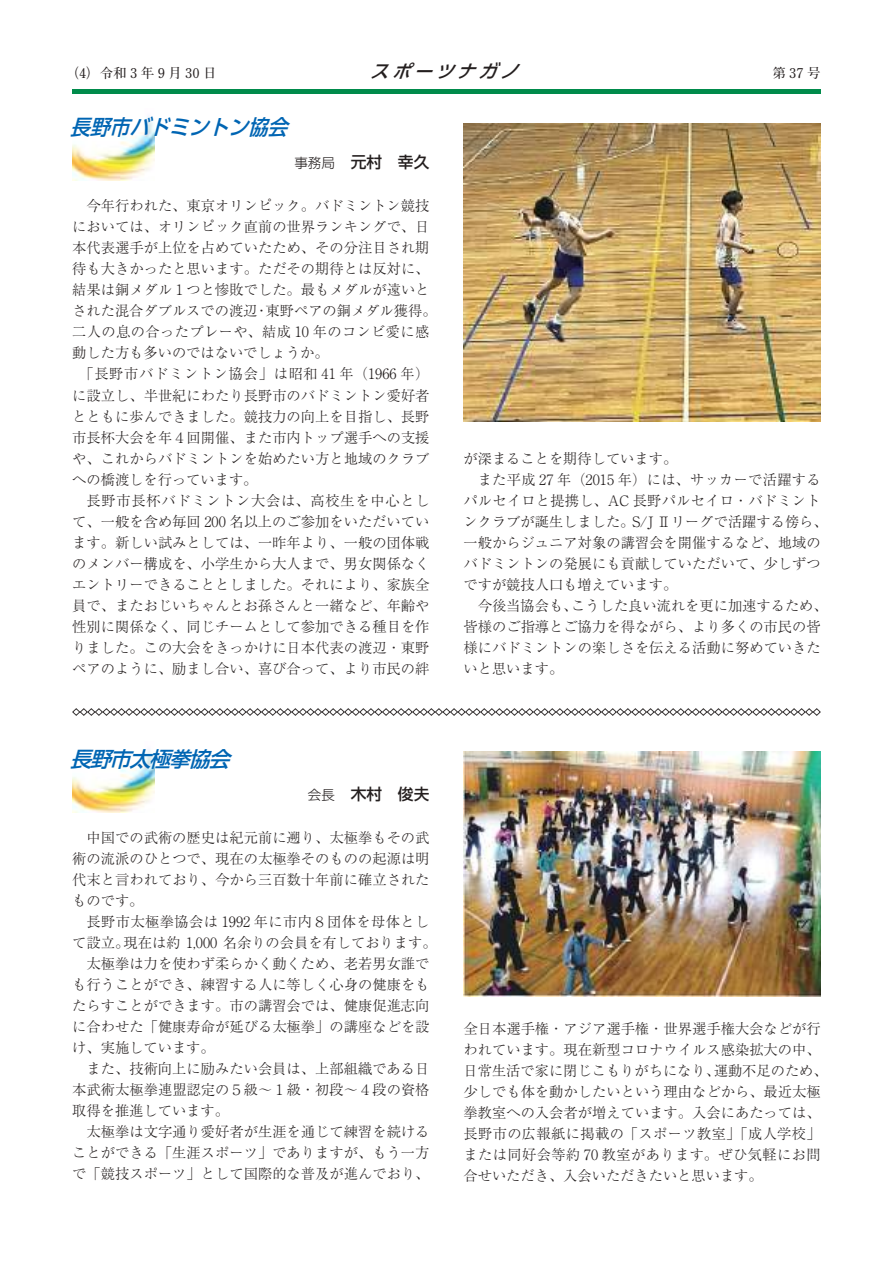
<style>
.page{position:relative;width:893px;height:1263px;background:#fff}
.page>*{position:absolute;margin:0;border:0;box-sizing:border-box;transform-origin:0 0}
.t1{font:italic 500 21px "UD Shin Go Pro";color:#0065b3;scale:.94 1}
.t2{font:italic 500 21px "UD Shin Go Pro";color:#0065b3}
.t3{font:italic 500 18px "UD Shin Go Pro";color:#241f1f}
.t4{font:500 15.75px "UD Shin Go Pro";color:#241f1f}
.t5{font:300 14.25px/21px "Ryumin Pro";letter-spacing:.005em;color:#241f1f;text-align:justify}
.t6{font:300 14.25px "Ryumin Pro";letter-spacing:.05em;color:#241f1f}
.t7{font:300 14.25px "Ryumin Pro";letter-spacing:.025em;color:#241f1f}
.t8{font:300 14.25px "Ryumin Pro";letter-spacing:.03em;color:#241f1f}
.t9{font:700 13.5px "Futo Min A101 Pro";letter-spacing:.25em;color:#241f1f}
.s1{font-weight:300;font-size:13.5px}
</style>
<div class="page">
<div style="left:72px;top:89px;width:749px;height:5px;background:#008b4b"></div>
<svg style="left:72px;top:708px;width:749px;height:8px"></svg>
<img style="left:463px;top:123px;width:358px;height:298px">
<img style="left:463px;top:751px;width:358px;height:246px">
<img style="left:72px;top:117px;width:83px;height:64px">
<img style="left:72px;top:750px;width:83px;height:62px">
<p class="t9" style="left:66px;top:63px;width:152px">（4）令和3年9月30日</p>
<p class="t3" style="left:370px;top:57px;width:159px">スポーツナガノ</p>
<p class="t9" style="left:772px;top:63px;width:50px">第37号</p>
<h1 class="t1" style="left:70px;top:110px;width:242px">長野市バドミントン協会</h1>
<p class="t4" style="left:294px;top:149px;width:136px"><span class="s1">事務局</span>　元村　幸久</p>
<p class="t5" style="left:87px;top:194px;width:344px">今年行われた、東京オリンピック。バドミントン競技</p>
<p class="t5" style="left:72px;top:215px;width:359px">においては、オリンピック直前の世界ランキングで、日</p>
<p class="t5" style="left:72px;top:236px;width:359px">本代表選手が上位を占めていたため、その分注目され期</p>
<p class="t5" style="left:72px;top:257px;width:359px">待も大きかったと思います。ただその期待とは反対に、</p>
<p class="t5" style="left:72px;top:278px;width:359px">結果は銅メダル１つと惨敗でした。最もメダルが遠いと</p>
<p class="t5" style="left:72px;top:299px;width:366px">された混合ダブルスでの渡辺・東野ペアの銅メダル獲得。</p>
<p class="t7" style="left:72px;top:321px;width:359px">二人の息の合ったプレーや、結成 10 年のコンビ愛に感</p>
<p class="t5" style="left:72px;top:341px;width:258px">動した方も多いのではないでしょうか。</p>
<p class="t6" style="left:79px;top:363px;width:352px">「長野市バドミントン協会」は昭和 41 年（1966 年）</p>
<p class="t5" style="left:72px;top:383px;width:359px">に設立し、半世紀にわたり長野市のバドミントン愛好者</p>
<p class="t5" style="left:72px;top:404px;width:359px">とともに歩んできました。競技力の向上を目指し、長野</p>
<p class="t5" style="left:72px;top:425px;width:359px">市長杯大会を年４回開催、また市内トップ選手への支援</p>
<p class="t5" style="left:72px;top:446px;width:359px">や、これからバドミントンを始めたい方と地域のクラブ</p>
<p class="t5" style="left:72px;top:467px;width:187px">への橋渡しを行っています。</p>
<p class="t6" style="left:87px;top:489px;width:345px">長野市長杯バドミントン大会は、高校生を中心とし</p>
<p class="t5" style="left:72px;top:510px;width:359px">て、一般を含め毎回 200 名以上のご参加をいただいてい</p>
<p class="t5" style="left:72px;top:531px;width:359px">ます。新しい試みとしては、一昨年より、一般の団体戦</p>
<p class="t5" style="left:72px;top:552px;width:359px">のメンバー構成を、小学生から大人まで、男女関係なく</p>
<p class="t5" style="left:72px;top:573px;width:359px">エントリーできることとしました。それにより、家族全</p>
<p class="t5" style="left:72px;top:594px;width:359px">員で、またおじいちゃんとお孫さんと一緒など、年齢や</p>
<p class="t5" style="left:72px;top:615px;width:359px">性別に関係なく、同じチームとして参加できる種目を作</p>
<p class="t5" style="left:72px;top:636px;width:359px">りました。この大会をきっかけに日本代表の渡辺・東野</p>
<p class="t5" style="left:72px;top:657px;width:359px">ペアのように、励まし合い、喜び合って、より市民の絆</p>
<h1 class="t2" style="left:70px;top:742px;width:169px">長野市太極拳協会</h1>
<p class="t4" style="left:308px;top:781px;width:123px"><span class="s1">会長</span>　木村　俊夫</p>
<p class="t5" style="left:72px;top:826px;width:359px;text-indent:14px">中国での武術の歴史は紀元前に遡り、太極拳もその武術の流派のひとつで、現在の太極拳そのものの起源は明代末と言われており、今から三百数十年前に確立されたものです。</p>
<p class="t8" style="left:87px;top:911px;width:344px">長野市太極拳協会は 1992 年に市内８団体を母体とし</p>
<p class="t5" style="left:72px;top:931px;width:366px">て設立。現在は約 1,000 名余りの会員を有しております。</p>
<p class="t5" style="left:87px;top:952px;width:344px">太極拳は力を使わず柔らかく動くため、老若男女誰で</p>
<p class="t5" style="left:72px;top:973px;width:359px">も行うことができ、練習する人に等しく心身の健康をも</p>
<p class="t5" style="left:72px;top:994px;width:359px">たらすことができます。市の講習会では、健康促進志向</p>
<p class="t5" style="left:72px;top:1015px;width:359px">に合わせた「健康寿命が延びる太極拳」の講座などを設</p>
<p class="t5" style="left:72px;top:1036px;width:144px">け、実施しています。</p>
<p class="t5" style="left:87px;top:1057px;width:344px">また、技術向上に励みたい会員は、上部組織である日</p>
<p class="t5" style="left:72px;top:1078px;width:359px">本武術太極拳連盟認定の５級～１級・初段～４段の資格</p>
<p class="t5" style="left:72px;top:1099px;width:158px">取得を推進しています。</p>
<p class="t5" style="left:87px;top:1120px;width:344px">太極拳は文字通り愛好者が生涯を通じて練習を続ける</p>
<p class="t5" style="left:72px;top:1141px;width:359px">ことができる「生涯スポーツ」でありますが、もう一方</p>
<p class="t5" style="left:72px;top:1162px;width:359px">で「競技スポーツ」として国際的な普及が進んでおり、</p>
<p class="t5" style="left:463px;top:447px;width:215px">が深まることを期待しています。</p>
<p class="t5" style="left:478px;top:468px;width:344px">また平成 27 年（2015 年）には、サッカーで活躍する</p>
<p class="t5" style="left:463px;top:489px;width:359px">パルセイロと提携し、AC 長野パルセイロ・バドミント</p>
<p class="t5" style="left:463px;top:510px;width:366px">ンクラブが誕生しました。S/J Ⅱリーグで活躍する傍ら、</p>
<p class="t5" style="left:463px;top:531px;width:359px">一般からジュニア対象の講習会を開催するなど、地域の</p>
<p class="t5" style="left:463px;top:552px;width:359px">バドミントンの発展にも貢献していただいて、少しずつ</p>
<p class="t5" style="left:463px;top:573px;width:215px">ですが競技人口も増えています。</p>
<p class="t5" style="left:478px;top:594px;width:352px">今後当協会も、こうした良い流れを更に加速するため、</p>
<p class="t5" style="left:463px;top:615px;width:359px">皆様のご指導とご協力を得ながら、より多くの市民の皆</p>
<p class="t5" style="left:463px;top:636px;width:359px">様にバドミントンの楽しさを伝える活動に努めていきた</p>
<p class="t5" style="left:463px;top:657px;width:101px">いと思います。</p>
<p class="t5" style="left:463px;top:1017px;width:366px;text-align:left">全日本選手権・アジア選手権・世界選手権大会などが行われています。現在新型コロナウイルス感染拡大の中、日常生活で家に閉じこもりがちになり、運動不足のため、少しでも体を動かしたいという理由などから、最近太極拳教室への入会者が増えています。入会にあたっては、長野市の広報紙に掲載の「スポーツ教室」「成人学校」または同好会等約 70 教室があります。ぜひ気軽にお問合せいただき、入会いただきたいと思います。</p>
</div>
